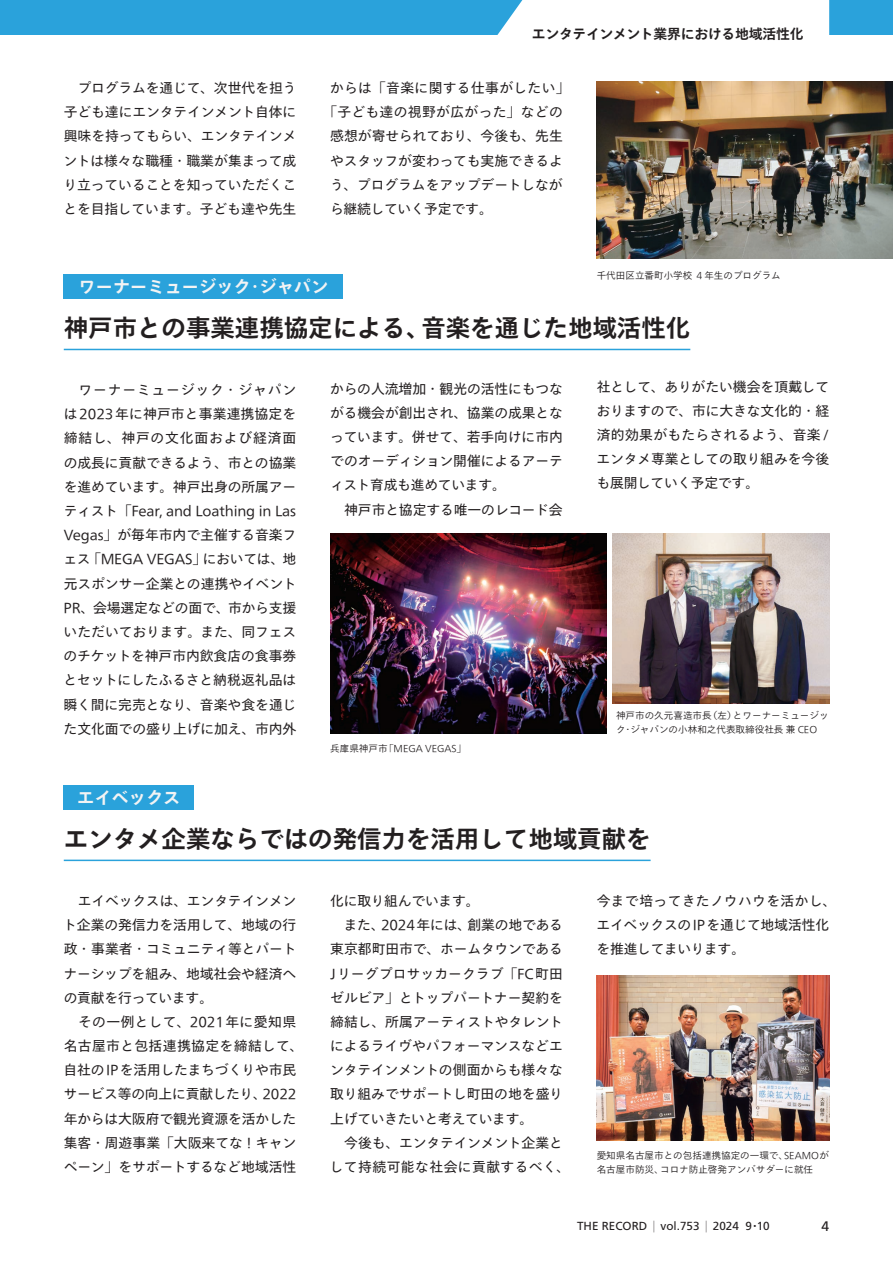
<style>
.page{position:relative;width:893px;height:1263px;background:#fff}
.page>*{position:absolute;margin:0;border:0;box-sizing:border-box;transform-origin:0 0}
.t1{font:700 24.45px "Tazugane Gothic Std N";color:#231f20}
.t2{font:700 17.25px "Tazugane Gothic Std N";color:#f2f3f4}
.t3{font:13.8px/24.2px "Tazugane Gothic Std N";letter-spacing:-.01em;color:#231f20}
.t4{font:700 13.8px "Tazugane Gothic Std N";letter-spacing:-.02em;color:#231f20}
.t5{font:13.8px "Tazugane Gothic Std N";letter-spacing:.02em;color:#231f20}
.t6{font:13.8px "Tazugane Gothic Std N";letter-spacing:.025em;color:#231f20}
.t7{font:13.8px "Frutiger LT Std";color:#231f20}
.t8{font:11.7px "Frutiger LT Std";color:#231f20}
.t9{font:300 9.6px/13.8px "Tazugane Gothic Std N";color:#231f20}
.s1{font-family:"Koz Min Pr 6 N"}
</style>
<div class="page">
<div style="left:0;top:0;width:893px;height:34px;background:#2aa2db"></div>
<div style="left:489px;top:0;width:340px;height:35px;background:#fff"></div>
<hr style="left:64px;top:349px;width:626px;height:1px;background:#2aa2db">
<hr style="left:64px;top:860px;width:587px;height:1px;background:#2aa2db">
<img style="left:612px;top:533px;width:217px;height:170px">
<img style="left:330px;top:533px;width:277px;height:201px">
<img style="left:597px;top:81px;width:296px;height:177px">
<div style="left:64px;top:275px;width:279px;height:24px;background:#2aa2db"></div>
<div style="left:64px;top:786px;width:130px;height:24px;background:#2aa2db"></div>
<img style="left:597px;top:975px;width:232px;height:166px">
<p class="t4" style="left:532px;top:24px;width:273px">エンタテインメント業界における地域活性化</p>
<p class="t3" style="left:63px;top:76px;width:235px;text-align:justify">　プログラムを通じて、次世代を担う子ども達にエンタテインメント自体に興味を持ってもらい、エンタテインメントは様々な職種・職業が集まって成り立っていることを知っていただくことを目指しています。子ども達や先生</p>
<p class="t5" style="left:330px;top:78px;width:241px">からは「音楽に関する仕事がしたい」</p>
<p class="t6" style="left:323px;top:102px;width:241px">「子ども達の視野が広がった」などの</p>
<p class="t3" style="left:330px;top:125px;width:234px">感想が寄せられており、今後も、先生</p>
<p class="t3" style="left:330px;top:149px;width:234px">やスタッフが変わっても実施できるよ</p>
<p class="t3" style="left:330px;top:173px;width:234px">う、プログラムをアップデートしなが</p>
<p class="t3" style="left:330px;top:197px;width:164px">ら継続していく予定です。</p>
<p class="t2" style="left:79px;top:275px;width:251px">ワーナーミュージック・ジャパン</p>
<p class="t9" style="left:597px;top:269px;width:186px">千代田区立番町小学校 ４年生のプログラム</p>
<h1 class="t1" style="left:64px;top:311px;width:628px">神戸市との事業連携協定による、音楽を通じた地域活性化</h1>
<p class="t3" style="left:64px;top:379px;width:234px;text-align:justify">　ワーナーミュージック・ジャパンは2023年に神戸市と事業連携協定を締結し、神戸の文化面および経済面の成長に貢献できるよう、市との協業を進めています。神戸出身の所属アーティスト「Fear, and Loathing in Las Vegas」が毎年市内で主催する音楽フェス「MEGA VEGAS」においては、地元スポンサー企業との連携やイベントPR、会場選定などの面で、市から支援いただいております。また、同フェスのチケットを神戸市内飲食店の食事券とセットにしたふるさと納税返礼品は瞬く間に完売となり、音楽や食を通じた文化面での盛り上げに加え、市内外</p>
<p class="t2" style="left:77px;top:786px;width:105px">エイベックス</p>
<p class="t3" style="left:330px;top:377px;width:234px">からの人流増加・観光の活性にもつながる機会が創出され、協業の成果となっています。併せて、若手向けに市内でのオーディション開催によるアーティスト育成も進めています。<br>　神戸市と協定する唯一のレコード会</p>
<p class="t9" style="left:330px;top:742px;width:138px">兵庫県神戸市「MEGA VEGAS」</p>
<p class="t3" style="left:596px;top:375px;width:234px;text-align:justify">社として、ありがたい機会を頂戴しておりますので、市に大きな文化的・経済的効果がもたらされるよう、音楽/エンタメ専業としての取り組みを今後も展開していく予定です。</p>
<p class="t9" style="left:616px;top:709px;width:214px">神戸市の久元喜造市長（左）とワーナーミュージック・ジャパンの小林和之代表取締役社長 兼 CEO</p>
<h1 class="t1" style="left:64px;top:822px;width:588px">エンタメ企業ならではの発信力を活用して地域貢献を</h1>
<p class="t3" style="left:63px;top:889px;width:242px">　エイベックスは、エンタテインメント企業の発信力を活用して、地域の行政・事業者・コミュニティ等とパートナーシップを組み、地域社会や経済への貢献を行っています。<br>　その一例として、2021年に愛知県名古屋市と包括連携協定を締結して、自社のIPを活用したまちづくりや市民サービス等の向上に貢献したり、2022年からは大阪府で観光資源を活かした集客・周遊事業「大阪来てな！キャンペーン」をサポートするなど地域活性</p>
<p class="t3" style="left:330px;top:889px;width:241px">化に取り組んでいます。<br>　また、2024年には、創業の地である東京都町田市で、ホームタウンである<br>Jリーグプロサッカークラブ「FC町田ゼルビア」とトップパートナー契約を締結し、所属アーティストやタレントによるライヴやパフォーマンスなどエンタテインメントの側面からも様々な取り組みでサポートし町田の地を盛り上げていきたいと考えています。<br>　今後も、エンタテインメント企業として持続可能な社会に貢献するべく、</p>
<p class="t3" style="left:597px;top:889px;width:241px">今まで培ってきたノウハウを活かし、エイベックスのIPを通じて地域活性化を推進してまいります。</p>
<p class="t9" style="left:597px;top:1149px;width:234px">愛知県名古屋市との包括連携協定の一環で、SEAMOが名古屋市防災、コロナ防止啓発アンバサダーに就任</p>
<p class="t8" style="left:577px;top:1219px;width:194px">THE RECORD<span class="s1">｜</span>vol.753<span class="s1">｜</span>2024 9 <sup>•</sup>10</p>
<p class="t7" style="left:821px;top:1218px;width:9px">4</p>
</div>
